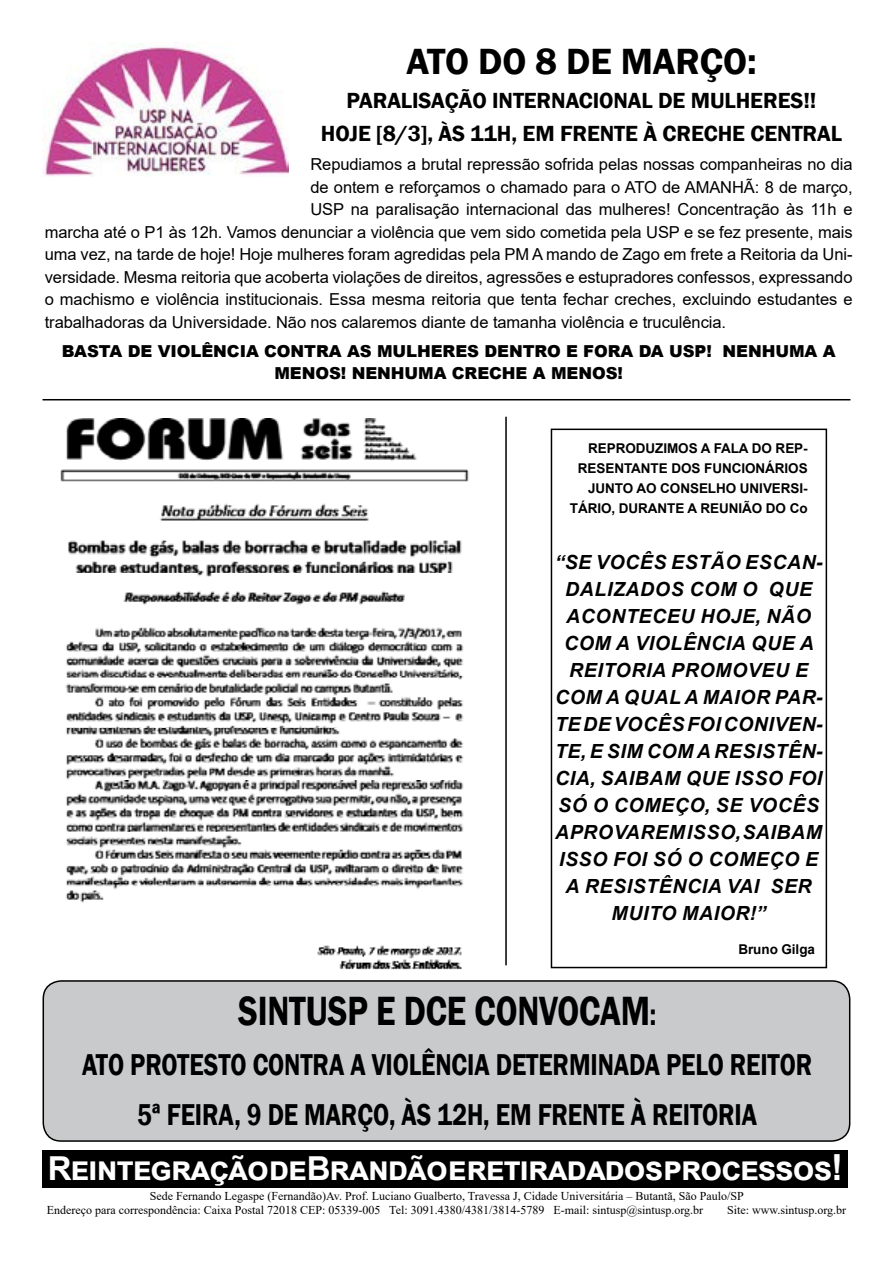
<style>
.page{position:relative;width:893px;height:1263px;background:#fff}
.page>*{position:absolute;margin:0;border:0;box-sizing:border-box;transform-origin:0 0}
.t1{font:600 42px "Franklin Gothic";color:#000;scale:.81 1}
.t2{font:600 37.5px "Franklin Gothic";letter-spacing:-.005em;color:#000}
.t3{font:700 33px "Arial";letter-spacing:-.03em;color:#fff}
.t4{font:600 31.05px "Franklin Gothic";letter-spacing:-.005em;color:#000;scale:.81 1}
.t5{font:600 22.5px/33.3px "Franklin Gothic";letter-spacing:-.005em;color:#000;text-align:center}
.t6{font:italic 700 19.5px "Arial";letter-spacing:.03em;color:#000}
.t7{font:16.5px "Arial";letter-spacing:-.005em;color:#000}
.t8{font:900 16.5px/22.5px "Arial";letter-spacing:-.005em;color:#000;text-align:center}
.t9{font:700 13.5px/20.2px "Arial";letter-spacing:-.005em;color:#000;text-align:right}
.t10{font:12px/14.4px "Times New Roman";color:#000}
.s1{font-size:36px}
</style>
<div class="page">
<div style="left:43px;top:1150px;width:805px;height:37px;background:#000"></div>
<div style="left:43px;top:981px;width:807px;height:160px;background:#c9cacc;border-radius:18px"></div>
<div style="left:43px;top:980px;width:807px;height:162px;border:2px solid #000;border-radius:18px"></div>
<div style="left:551px;top:429px;width:276px;height:539px;border:2px solid #000"></div>
<img style="left:43px;top:44px;width:245px;height:132px">
<hr style="left:43px;top:399px;width:807px;height:1px;background:#000">
<img style="left:60px;top:418px;width:409px;height:552px">
<hr style="left:505px;top:417px;width:2px;height:548px;background:#000">
<h2 class="t2" style="left:406px;top:39px;width:352px">ATO DO 8 DE MARÇO:</h2>
<h3 class="t5" style="left:321px;top:84px;width:523px">PARALISAÇÃO INTERNACIONAL DE MULHERES!!<br>HOJE [8/3], ÀS 11H, EM FRENTE À CRECHE CENTRAL</h3>
<p class="t7" style="left:310px;top:153px;width:544px">Repudiamos a brutal repressão sofrida pelas nossas companheiras no dia</p>
<p class="t7" style="left:310px;top:175px;width:544px">de ontem e reforçamos o chamado para o ATO de AMANHÃ: 8 de março,</p>
<p class="t7" style="left:310px;top:198px;width:544px">USP na paralisação internacional das mulheres! Concentração às 11h e</p>
<p class="t7" style="left:45px;top:220px;width:809px">marcha até o P1 às 12h. Vamos denunciar a violência que vem sido cometida pela USP e se fez presente, mais</p>
<p class="t7" style="left:45px;top:243px;width:809px">uma vez, na tarde de hoje! Hoje mulheres foram agredidas pela PM A mando de Zago em frete a Reitoria da Uni-</p>
<p class="t7" style="left:45px;top:265px;width:809px">versidade. Mesma reitoria que acoberta violações de direitos, agressões e estupradores confessos, expressando</p>
<p class="t7" style="left:45px;top:288px;width:809px">o machismo e violência institucionais. Essa mesma reitoria que tenta fechar creches, excluindo estudantes e</p>
<p class="t7" style="left:45px;top:310px;width:683px">trabalhadoras da Universidade. Não nos calaremos diante de tamanha violência e truculência.</p>
<p class="t8" style="left:62px;top:339px;width:775px">BASTA DE VIOLÊNCIA CONTRA AS MULHERES DENTRO E FORA DA USP! NENHUMA A<br>MENOS! NENHUMA CRECHE A MENOS!</p>
<p class="t9" style="left:570px;top:438px;width:239px">REPRODUZIMOS A FALA DO REP-<br>RESENTANTE DOS FUNCIONÁRIOS<br>JUNTO AO CONSELHO UNIVERSI-<br>TÁRIO, DURANTE A REUNIÃO DO Co</p>
<p class="t6" style="left:555px;top:549px;width:269px">“SE VOCÊS ESTÃO ESCAN-</p>
<p class="t6" style="left:565px;top:576px;width:248px">DALIZADOS COM O QUE</p>
<p class="t6" style="left:566px;top:603px;width:246px">ACONTECEU HOJE, NÃO</p>
<p class="t6" style="left:564px;top:630px;width:251px">COM A VIOLÊNCIA QUE A</p>
<p class="t6" style="left:569px;top:657px;width:240px">REITORIA PROMOVEU E</p>
<p class="t6" style="left:555px;top:684px;width:269px">COM A QUAL A MAIOR PAR-</p>
<p class="t6" style="left:555px;top:711px;width:269px">TE DE VOCÊS FOI CONIVEN-</p>
<p class="t6" style="left:555px;top:738px;width:65px">TE, E SIM</p>
<p class="t6" style="left:647px;top:738px;width:17px">COM</p>
<p class="t6" style="left:697px;top:738px;width:32px">ARESISTÊN</p>
<p class="t6" style="left:816px;top:738px;width:8px">-</p>
<p class="t6" style="left:555px;top:765px;width:269px">CIA, SAIBAM QUE ISSO FOI</p>
<p class="t6" style="left:558px;top:792px;width:262px">SÓ O COMEÇO, SE VOCÊS</p>
<p class="t6" style="left:555px;top:819px;width:269px">APROVAREM ISSO, SAIBAM</p>
<p class="t6" style="left:559px;top:846px;width:261px">ISSO FOI SÓ O COMEÇO E</p>
<p class="t6" style="left:565px;top:873px;width:248px">A RESISTÊNCIA VAI SER</p>
<p class="t6" style="left:612px;top:900px;width:156px">MUITO MAIOR!”</p>
<p class="t9" style="left:738px;top:939px;width:78px">Bruno Gilga</p>
<h1 class="t1" style="left:238px;top:985px;width:48px">SINTUSP</h1>
<h1 class="t1" style="left:376px;top:985px;width:149px">E DCE CONVOCAM</h1>
<h3 class="t4" style="left:650px;top:995px;width:9px">:</h3>
<h3 class="t4" style="left:82px;top:1045px;width:79px">ATO PROTESTO</h3>
<h3 class="t4" style="left:253px;top:1045px;width:20px">CONTRA</h3>
<h3 class="t4" style="left:350px;top:1045px;width:123px">AVIOLÊNCIA</h3>
<h3 class="t4" style="left:496px;top:1045px;width:20px">DETERMINADA</h3>
<h3 class="t4" style="left:666px;top:1045px;width:19px">PELO</h3>
<h3 class="t4" style="left:730px;top:1045px;width:18px">REITOR</h3>
<h3 class="t4" style="left:137px;top:1096px;width:54px">5ª FEIRA</h3>
<h3 class="t4" style="left:234px;top:1096px;width:393px">, 9 DE MARÇO, ÀS 12H, EM FRENTE</h3>
<h3 class="t4" style="left:631px;top:1096px;width:44px">À REITORIA</h3>
<h3 class="t3" style="left:48px;top:1145px;width:797px">Reintegração de Brandão e retirada dos processos<span class="s1">!</span></h3>
<p class="t10" style="left:47px;top:1188px;width:698px;text-indent:103px">Sede Fernando Legaspe (Fernandão)Av. Prof. Luciano Gualberto, Travessa J, Cidade Universitária – Butantã, São Paulo/SP<br>Endereço para correspondência: Caixa Postal 72018 CEP: 05339-005 Tel: 3091.4380/4381/3814-5789 E-mail: sintusp@sintusp.org.br</p>
<p class="t10" style="left:727px;top:1203px;width:121px">Site: www.sintusp.org.br</p>
</div>
